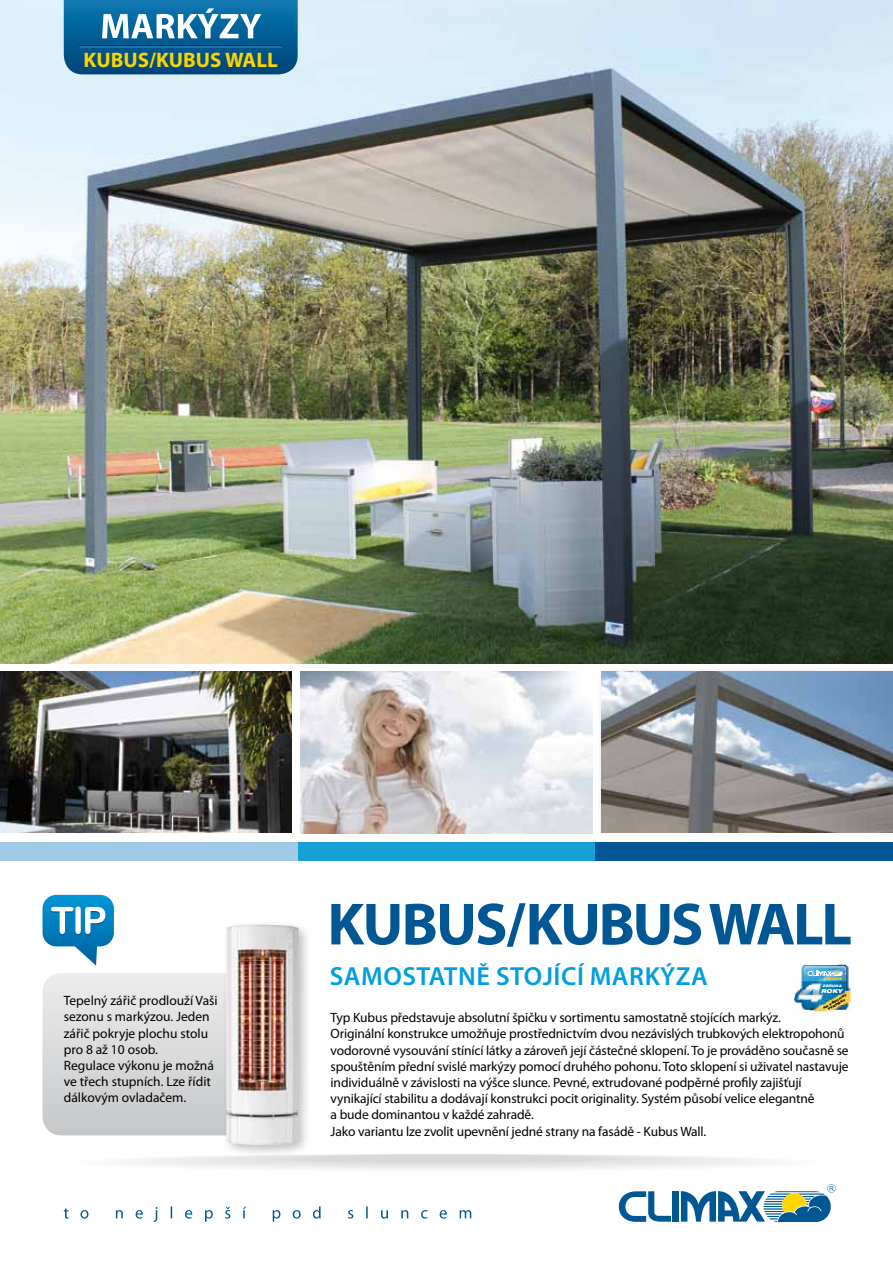
<style>
.page{position:relative;width:893px;height:1263px;background:#fff}
.page>*{position:absolute;margin:0;border:0;box-sizing:border-box;transform-origin:0 0}
.t1{font:700 60px "Myriad Pro";letter-spacing:-.04em;color:#005794}
.t2{font:600 26.25px "Myriad Pro";letter-spacing:.02em;color:#009ee0}
.t3{font:700 21px "Myriad Pro";color:#fbd400}
.t4{font:13.5px/16.2px "Myriad Pro";letter-spacing:-.01em;color:#000}
.t5{font:italic 900 expanded 5.4px "Helvetica Neue CE";color:#fff}
.t6{font:italic 900 expanded 3.3px "Helvetica Neue CE";letter-spacing:.04em;color:#fff}
.t7{font:italic 900 expanded 3.15px "Helvetica Neue CE";letter-spacing:.04em;color:#ffd600}
.t8{font:italic 900 expanded 2.85px/3.4px "Helvetica Neue CE";color:#000;text-align:center}
</style>
<div class="page">
<div style="left:82px;top:1154px;width:729px;height:17px;background:#fbfbfb;border-radius:50%"></div>
<div style="left:117px;top:1154px;width:659px;height:16px;background:#f6f6f6;border-radius:50%"></div>
<div style="left:140px;top:1154px;width:613px;height:15px;background:#f2f2f3;border-radius:50%"></div>
<div style="left:164px;top:1154px;width:565px;height:14px;background:#eeefef;border-radius:50%"></div>
<div style="left:187px;top:1154px;width:519px;height:13px;background:#ebebec;border-radius:50%"></div>
<div style="left:210px;top:1154px;width:473px;height:12px;background:#e7e7e8;border-radius:50%"></div>
<div style="left:233px;top:1155px;width:427px;height:10px;background:#e3e4e4;border-radius:50%"></div>
<div style="left:268px;top:1155px;width:357px;height:8px;background:#dfe0e1;border-radius:50%"></div>
<div style="left:291px;top:1155px;width:311px;height:7px;background:#dbdcdd;border-radius:50%"></div>
<svg style="left:64px;top:1206px;width:407px;height:16px"></svg>
<div style="left:673px;top:1191px;width:6px;height:30px;background:#005794"></div>
<svg style="left:619px;top:1191px;width:52px;height:31px"></svg>
<svg style="left:681px;top:1184px;width:155px;height:38px"></svg>
<div style="left:0;top:842px;width:298px;height:19px;background:#9fc9e5"></div>
<div style="left:298px;top:842px;width:297px;height:19px;background:#16a0d5"></div>
<div style="left:595px;top:842px;width:298px;height:19px;background:#005794"></div>
<div style="left:596px;top:667px;width:297px;height:179px;background:#000;opacity:.3"></div>
<img style="left:601px;top:672px;width:292px;height:161px">
<img style="left:0;top:672px;width:292px;height:161px">
<img style="left:0;top:0;width:893px;height:663px">
<svg style="left:42px;top:894px;width:179px;height:241px"></svg>
<div style="left:0;top:833px;width:893px;height:9px;background:#fff"></div>
<img style="left:300px;top:672px;width:292px;height:161px">
<img style="left:794px;top:963px;width:56px;height:51px">
<svg style="left:64px;top:0;width:234px;height:74px;background:#2271a1"></svg>
<hr style="left:79px;top:45px;width:203px;height:1px;background:#003657">
<hr style="left:79px;top:46px;width:203px;height:2px;background:#258fc9">
<div style="left:221px;top:919px;width:90px;height:239px;background:#000;opacity:.25"></div>
<img style="left:226px;top:924px;width:73px;height:221px">
<h3 class="t3" style="left:84px;top:46px;width:196px">KUBUS/KUBUS WALL</h3>
<p class="t4" style="left:64px;top:992px;width:155px">Tepelný zářič prodlouží Vaši sezonu s markýzou. Jeden zářič pokryje plochu stolu pro 8 až 10 osob.<br>Regulace výkonu je možná ve třech stupních. Lze řídit dálkovým ovladačem.</p>
<h1 class="t1" style="left:327px;top:885px;width:526px">KUBUS/KUBUS WALL</h1>
<h2 class="t2" style="left:330px;top:959px;width:380px">SAMOSTATNĚ STOJÍCÍ MARKÝZA</h2>
<p class="t4" style="left:331px;top:1009px;width:520px">Typ Kubus představuje absolutní špičku v sortimentu samostatně stojících markýz.<br>Originální konstrukce umožňuje prostřednictvím dvou nezávislých trubkových elektropohonů vodorovné vysouvání stínící látky a zároveň její částečné sklopení. To je prováděno současně se spouštěním přední svislé markýzy pomocí druhého pohonu. Toto sklopení si uživatel nastavuje individuálně v závislosti na výšce slunce. Pevné, extrudované podpěrné profily zajišťují vynikající stabilitu a dodávají konstrukci pocit originality. Systém působí velice elegantně<br>a bude dominantou v každé zahradě.<br>Jako variantu lze zvolit upevnění jedné strany na fasádě - Kubus Wall.</p>
<p class="t7" style="left:824px;top:976px;width:20px">ŽALUZIE</p>
<p class="t6" style="left:822px;top:984px;width:21px">ZÁRUKA</p>
<p class="t5" style="left:821px;top:987px;width:23px">ROKY</p>
<p class="t8" style="left:822px;top:1007px;width:28px;rotate:-30deg">NA VŠECHNY<br>VÝROBKY</p>
</div>
